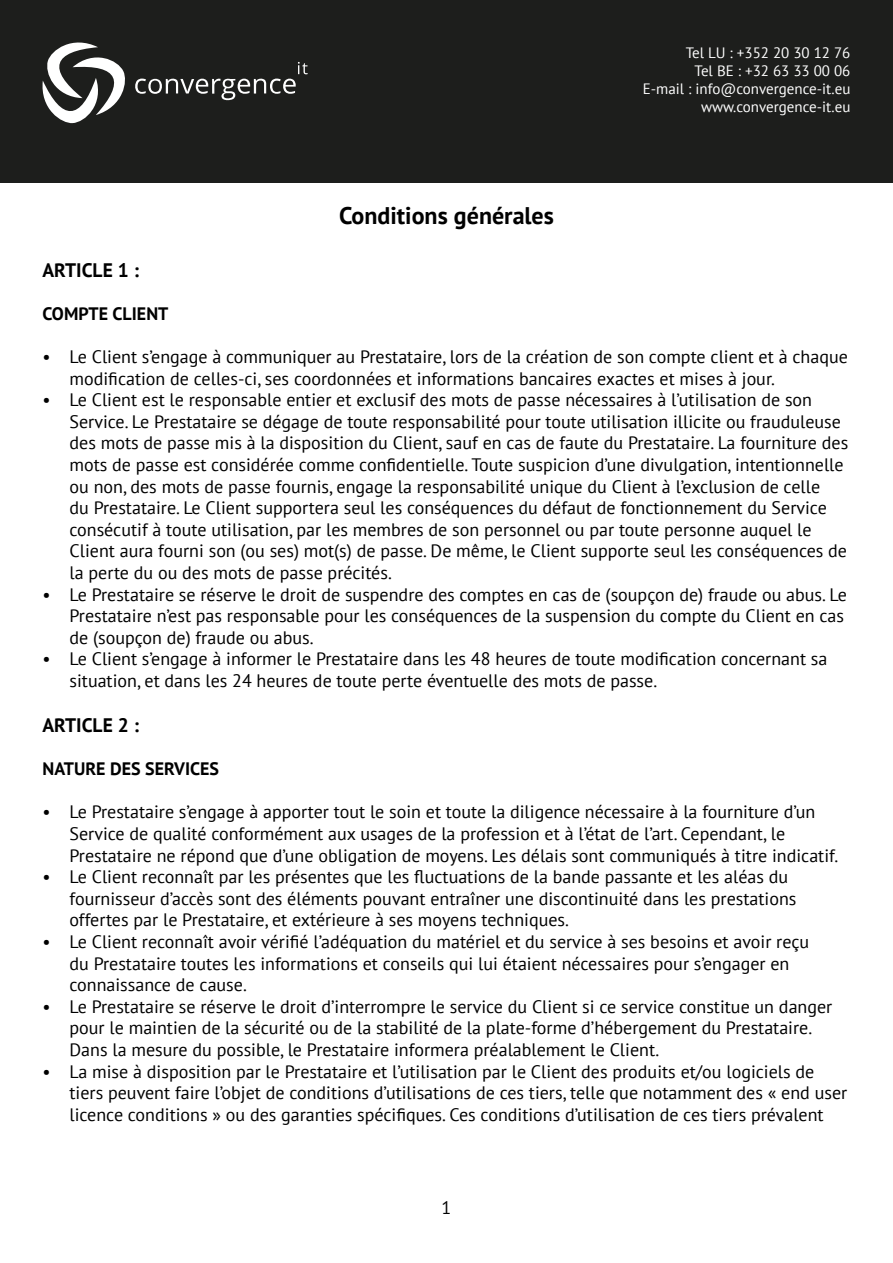
<style>
.page{position:relative;width:893px;height:1263px;background:#fff}
.page>*{position:absolute;margin:0;border:0;box-sizing:border-box;transform-origin:0 0}
.t1{font:700 24px "PT Sans";color:#000}
.t2{font:700 19.5px "PT Sans";color:#000}
.t3{font:18px/21.6px "PT Sans";color:#000}
.t4{font:700 18px "PT Sans";color:#000}
.t5{font:15px/18px "PT Sans";color:#fff;text-align:right}
</style>
<div class="page">
<div style="left:0;top:0;width:893px;height:183px;background:#1d1e1c"></div>
<svg style="left:135px;top:62px;width:173px;height:38px"></svg>
<svg style="left:42px;top:42px;width:83px;height:82px"></svg>
<h1 class="t1" style="left:339px;top:200px;width:216px">Conditions générales</h1>
<p class="t5" style="left:643px;top:43px;width:209px">Tel LU : +352 20 30 12 76<br>Tel BE : +32 63 33 00 06<br>E-mail : info@convergence-it.eu www.convergence-it.eu</p>
<p class="t2" style="left:43px;top:257px;width:98px">ARTICLE 1 :</p>
<p class="t4" style="left:43px;top:301px;width:127px">COMPTE CLIENT</p>
<p class="t3" style="left:70px;top:345px;width:780px;text-indent:-27px">• Le Client s’engage à communiquer au Prestataire, lors de la création de son compte client et à chaque modification de celles-ci, ses coordonnées et informations bancaires exactes et mises à jour.</p>
<p class="t3" style="left:70px;top:389px;width:780px;text-indent:-27px">• Le Client est le responsable entier et exclusif des mots de passe nécessaires à l’utilisation de son Service. Le Prestataire se dégage de toute responsabilité pour toute utilisation illicite ou frauduleuse des mots de passe mis à la disposition du Client, sauf en cas de faute du Prestataire. La fourniture des mots de passe est considérée comme confidentielle. Toute suspicion d’une divulgation, intentionnelle ou non, des mots de passe fournis, engage la responsabilité unique du Client à l’exclusion de celle<br>du Prestataire. Le Client supportera seul les conséquences du défaut de fonctionnement du Service consécutif à toute utilisation, par les membres de son personnel ou par toute personne auquel le Client aura fourni son (ou ses) mot(s) de passe. De même, le Client supporte seul les conséquences de la perte du ou des mots de passe précités.</p>
<p class="t3" style="left:70px;top:583px;width:779px;text-indent:-27px">• Le Prestataire se réserve le droit de suspendre des comptes en cas de (soupçon de) fraude ou abus. Le<br>Prestataire n’est pas responsable pour les conséquences de la suspension du compte du Client en cas de (soupçon de) fraude ou abus.</p>
<p class="t3" style="left:70px;top:648px;width:759px;text-indent:-27px">• Le Client s’engage à informer le Prestataire dans les 48 heures de toute modification concernant sa situation, et dans les 24 heures de toute perte éventuelle des mots de passe.</p>
<p class="t2" style="left:43px;top:712px;width:98px">ARTICLE 2 :</p>
<p class="t4" style="left:43px;top:757px;width:178px">NATURE DES SERVICES</p>
<p class="t3" style="left:70px;top:801px;width:770px;text-indent:-27px">• Le Prestataire s’engage à apporter tout le soin et toute la diligence nécessaire à la fourniture d’un<br>Service de qualité conformément aux usages de la profession et à l’état de l’art. Cependant, le<br>Prestataire ne répond que d’une obligation de moyens. Les délais sont communiqués à titre indicatif.</p>
<p class="t3" style="left:70px;top:866px;width:728px;text-indent:-27px">• Le Client reconnaît par les présentes que les fluctuations de la bande passante et les aléas du fournisseur d’accès sont des éléments pouvant entraîner une discontinuité dans les prestations offertes par le Prestataire, et extérieure à ses moyens techniques.</p>
<p class="t3" style="left:70px;top:930px;width:741px;text-indent:-27px">• Le Client reconnaît avoir vérifié l’adéquation du matériel et du service à ses besoins et avoir reçu du Prestataire toutes les informations et conseils qui lui étaient nécessaires pour s’engager en connaissance de cause.</p>
<p class="t3" style="left:70px;top:995px;width:764px;text-indent:-27px">• Le Prestataire se réserve le droit d’interrompre le service du Client si ce service constitue un danger pour le maintien de la sécurité ou de la stabilité de la plate-forme d’hébergement du Prestataire.<br>Dans la mesure du possible, le Prestataire informera préalablement le Client.</p>
<p class="t3" style="left:70px;top:1060px;width:779px;text-indent:-27px">• La mise à disposition par le Prestataire et l’utilisation par le Client des produits et/ou logiciels de tiers peuvent faire l’objet de conditions d’utilisations de ces tiers, telle que notamment des « end user licence conditions » ou des garanties spécifiques. Ces conditions d’utilisation de ces tiers prévalent</p>
<p class="t3" style="left:442px;top:1197px;width:11px">1</p>
</div>
